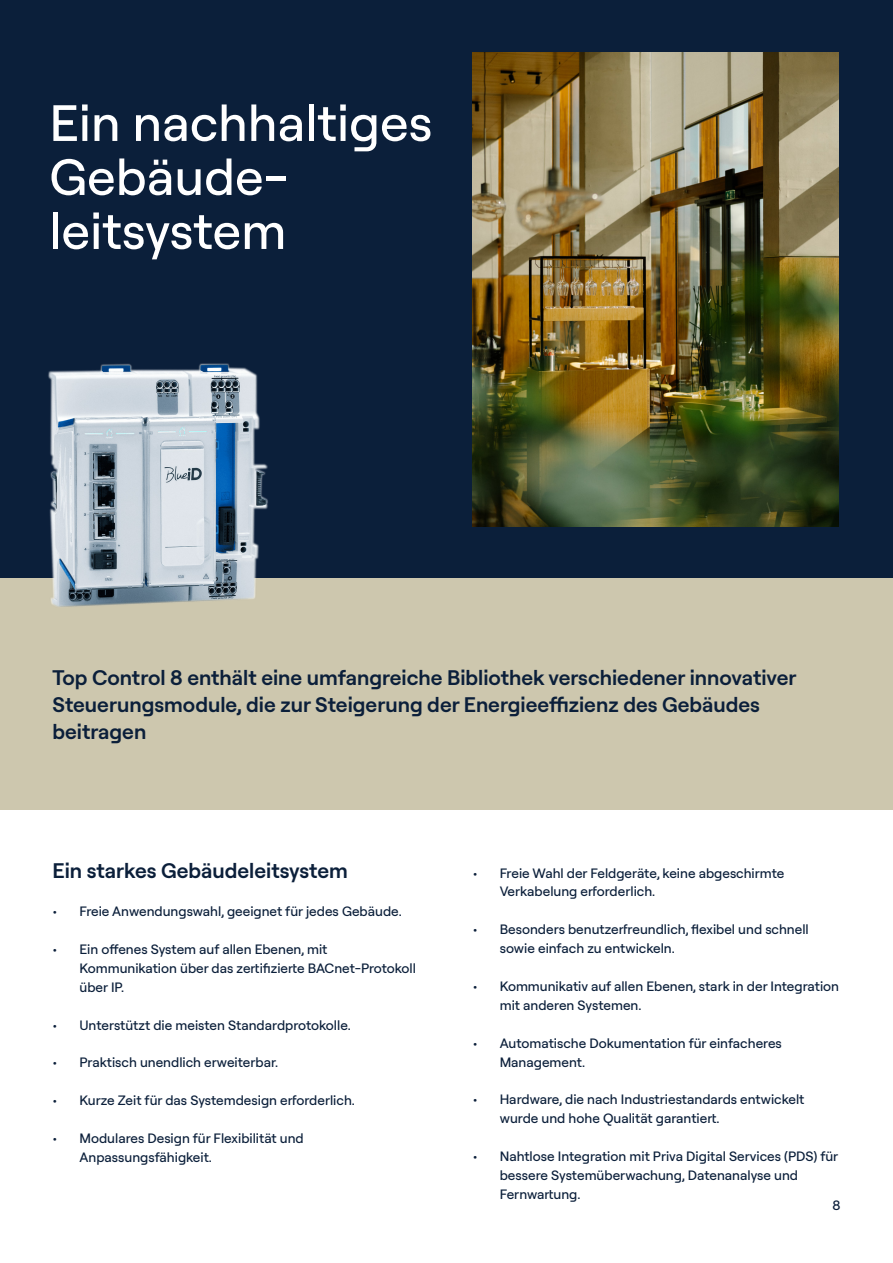
<style>
.page{position:relative;width:893px;height:1263px;background:#fff}
.page>*{position:absolute;margin:0;border:0;box-sizing:border-box;transform-origin:0 0}
.t1{font:500 51px "Roobert PRO";color:#fff}
.intro{font:600 21px/27.3px "Roobert PRO";color:#0b1f3a}
.tussenkop{font:600 21px "Roobert PRO";color:#0b1f3a}
.t2{font:500 13.5px/18.9px "Roobert PRO";color:#0b1f3a}
</style>
<div class="page">
<div style="left:0;top:0;width:893px;height:579px;background:#0b1f3a"></div>
<img style="left:473px;top:53px;width:366px;height:473px">
<div style="left:0;top:579px;width:893px;height:231px;background:#cdc7ae"></div>
<img style="left:37px;top:363px;width:238px;height:244px">
<p class="t1" style="left:49px;top:87px;width:385px">Ein nachhaltiges</p>
<p class="t1" style="left:49px;top:141px;width:240px">Gebäude-</p>
<p class="t1" style="left:49px;top:195px;width:238px">leitsystem</p>
<p class="intro" style="left:53px;top:662px;width:746px">Top Control 8 enthält eine umfangreiche Bibliothek verschiedener innovativer<br>Steuerungsmodule, die zur Steigerung der Energieeffizienz des Gebäudes beitragen</p>
<p class="tussenkop" style="left:53px;top:856px;width:297px">Ein starkes Gebäudeleitsystem</p>
<p class="t2" style="left:53px;top:901px;width:351px">• Freie Anwendungswahl, geeignet für jedes Gebäude.</p>
<p class="t2" style="left:80px;top:939px;width:338px;text-indent:-27px">• Ein offenes System auf allen Ebenen, mit<br>Kommunikation über das zertifizierte BACnet-Protokoll über IP.</p>
<p class="t2" style="left:53px;top:1014px;width:300px">• Unterstützt die meisten Standardprotokolle.</p>
<p class="t2" style="left:53px;top:1052px;width:227px">• Praktisch unendlich erweiterbar.</p>
<p class="t2" style="left:53px;top:1090px;width:304px">• Kurze Zeit für das Systemdesign erforderlich.</p>
<p class="t2" style="left:80px;top:1128px;width:226px;text-indent:-27px">• Modulares Design für Flexibilität und<br>Anpassungsfähigkeit.</p>
<p class="t2" style="left:500px;top:862px;width:286px;text-indent:-27px">• Freie Wahl der Feldgeräte, keine abgeschirmte<br>Verkabelung erforderlich.</p>
<p class="t2" style="left:500px;top:919px;width:311px;text-indent:-27px">• Besonders benutzerfreundlich, flexibel und schnell sowie einfach zu entwickeln.</p>
<p class="t2" style="left:500px;top:976px;width:341px;text-indent:-27px">• Kommunikativ auf allen Ebenen, stark in der Integration mit anderen Systemen.</p>
<p class="t2" style="left:500px;top:1033px;width:284px;text-indent:-27px">• Automatische Dokumentation für einfacheres<br>Management.</p>
<p class="t2" style="left:500px;top:1089px;width:306px;text-indent:-27px">• Hardware, die nach Industriestandards entwickelt wurde und hohe Qualität garantiert.</p>
<p class="t2" style="left:500px;top:1146px;width:340px;text-indent:-27px">• Nahtlose Integration mit Priva Digital Services (PDS) für bessere Systemüberwachung, Datenanalyse und<br>Fernwartung.</p>
<p class="t2" style="left:832px;top:1195px;width:10px">8</p>
</div>
